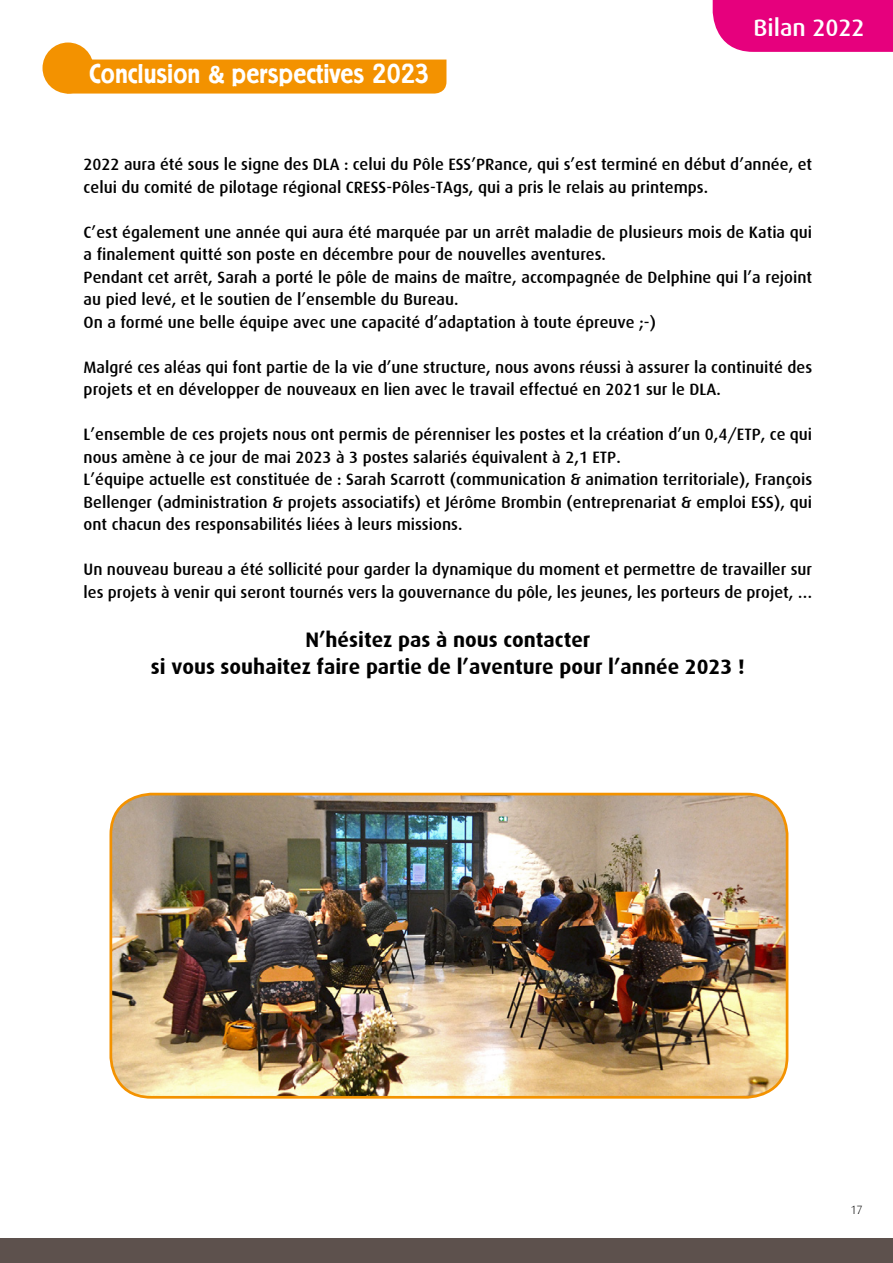
<style>
.page{position:relative;width:893px;height:1263px;background:#fff}
.page>*{position:absolute;margin:0;border:0;box-sizing:border-box;transform-origin:0 0}
.t1{font:500 27px "Berliner Grotesk";color:#fff}
.t2{font:500 24px "Dax";color:#fff}
.t3{font:700 21px/27px "Dax";color:#000;text-align:center}
.t4{font:500 16.5px/22.5px "Dax";color:#000}
.t5{font:300 12px "Dax";color:#000}
</style>
<div class="page">
<div style="left:43px;top:43px;width:51px;height:51px;background:#f39200;border-radius:50%"></div>
<div style="left:67px;top:60px;width:379px;height:34px;background:#f39200"></div>
<div style="left:0;top:1238px;width:893px;height:25px;background:#5d514d"></div>
<div style="left:713px;top:0;width:180px;height:52px;background:#e6007d"></div>
<img style="left:112px;top:794px;width:675px;height:301px">
<div style="left:109px;top:793px;width:679px;height:306px;border:3px solid #f39200;border-radius:40px"></div>
<h1 class="t1" style="left:89px;top:60px;width:341px">Conclusion &amp; perspectives 2023</h1>
<h2 class="t2" style="left:753px;top:14px;width:113px">Bilan 2022</h2>
<p class="t4" style="left:84px;top:154px;width:730px">2022 aura été sous le signe des DLA : celui du Pôle ESS’PRance, qui s’est terminé en début d’année, et celui du comité de pilotage régional CRESS-Pôles-TAgs, qui a pris le relais au printemps.</p>
<p class="t4" style="left:84px;top:221px;width:730px">C’est également une année qui aura été marquée par un arrêt maladie de plusieurs mois de Katia qui a finalement quitté son poste en décembre pour de nouvelles aventures.<br>Pendant cet arrêt, Sarah a porté le pôle de mains de maître, accompagnée de Delphine qui l’a rejoint au pied levé, et le soutien de l’ensemble du Bureau.<br>On a formé une belle équipe avec une capacité d’adaptation à toute épreuve ;-)</p>
<p class="t4" style="left:84px;top:356px;width:730px">Malgré ces aléas qui font partie de la vie d’une structure, nous avons réussi à assurer la continuité des projets et en développer de nouveaux en lien avec le travail effectué en 2021 sur le DLA.</p>
<p class="t4" style="left:84px;top:424px;width:730px">L’ensemble de ces projets nous ont permis de pérenniser les postes et la création d’un 0,4/ETP, ce qui nous amène à ce jour de mai 2023 à 3 postes salariés équivalent à 2,1 ETP.<br>L’équipe actuelle est constituée de : Sarah Scarrott (communication &amp; animation territoriale), François Bellenger (administration &amp; projets associatifs) et Jérôme Brombin (entreprenariat &amp; emploi ESS), qui ont chacun des responsabilités liées à leurs missions.</p>
<p class="t4" style="left:84px;top:559px;width:730px">Un nouveau bureau a été sollicité pour garder la dynamique du moment et permettre de travailler sur les projets à venir qui seront tournés vers la gouvernance du pôle, les jeunes, les porteurs de projet, …</p>
<p class="t3" style="left:151px;top:627px;width:595px">N’hésitez pas à nous contacter<br>si vous souhaitez faire partie de l’aventure pour l’année 2023 !</p>
<p class="t5" style="left:850px;top:1203px;width:14px">17</p>
</div>
